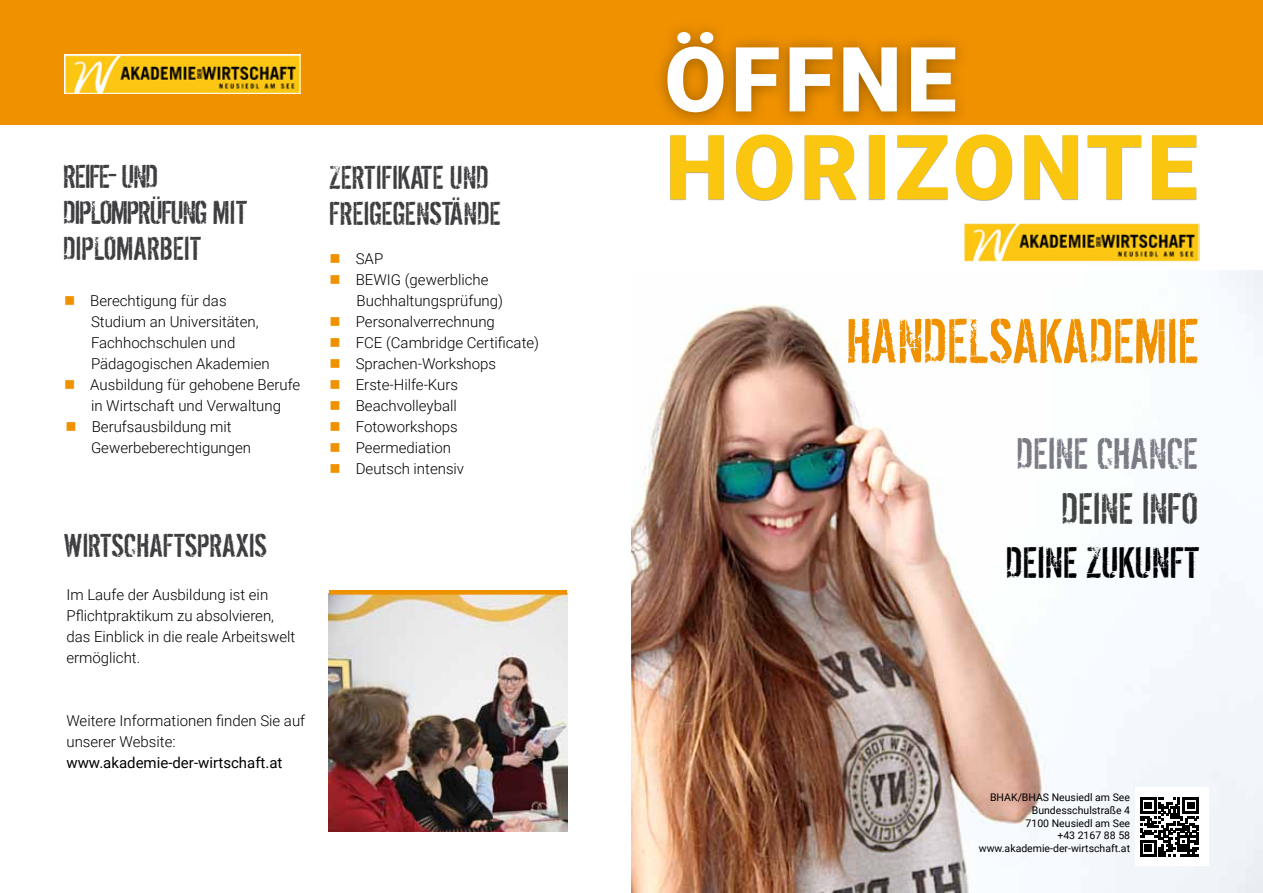
<style>
.page{position:relative;width:1263px;height:893px;background:#fff}
.page>*{position:absolute;margin:0;border:0;box-sizing:border-box;transform-origin:0 0}
.t1{font:900 90px "Roboto";letter-spacing:.05em;color:#fbc60f}
.t2{font:900 90px "Roboto";letter-spacing:.05em;color:#fff}
.t3{font:69px "Dirty Ego";color:#f09100}
.t4{font:48px "Dirty Ego";color:#010305}
.t5{font:48px "Dirty Ego";color:#7b7b86}
.t6{font:48px "Dirty Ego";color:#424343}
.t7{font:36px/36px "Dirty Ego";letter-spacing:.01em;color:#3e3d40}
.t8{font:36px/36px "Dirty Ego";letter-spacing:-.015em;color:#3e3d40}
.t9{font:300 15px/21px "Roboto";color:#000}
.t10{font:15px "Roboto";color:#000}
.t11{font:10.5px "Roboto";color:#000}
.s1{color:#f09100}
</style>
<div class="page">
<div style="left:0;top:0;width:1263px;height:124px;background:#f09100"></div>
<img style="left:631px;top:270px;width:632px;height:623px">
<img style="left:964px;top:223px;width:235px;height:38px">
<div style="left:652px;top:19px;width:318px;height:109px;background:#000;opacity:.35"></div>
<div style="left:670px;top:135px;width:526px;height:66px;background:#000;opacity:.35"></div>
<div style="left:1135px;top:788px;width:73px;height:78px;background:#fff"></div>
<svg style="left:1140px;top:797px;width:59px;height:59px"></svg>
<img style="left:65px;top:54px;width:236px;height:39px">
<img style="left:329px;top:595px;width:238px;height:237px">
<div style="left:329px;top:590px;width:238px;height:5px;background:#f09100"></div>
<svg style="left:1124px;top:807px;width:6px;height:7px"></svg>
<h3 class="t8" style="left:64px;top:158px;width:185px">REIFE- UND<br>DIPLOMPRÜFUNG MIT<br>DIPLOMARBEIT</h3>
<p class="t9" style="left:91px;top:290px;width:180px;text-indent:-27px"><span class="s1">■</span> Berechtigung für das<br>Studium an Universitäten,<br>Fachhochschulen und<br>Pädagogischen Akademien</p>
<p class="t9" style="left:64px;top:374px;width:238px;text-align:center"><span class="s1">■</span> Ausbildung für gehobene Berufe in Wirtschaft und Verwaltung</p>
<p class="t9" style="left:91px;top:416px;width:162px;text-indent:-26px"><span class="s1">■</span> Berufsausbildung mit<br>Gewerbeberechtigungen</p>
<h3 class="t7" style="left:64px;top:526px;width:205px">WIRTSCHAFTSPRAXIS</h3>
<p class="t9" style="left:66px;top:584px;width:230px">Im Laufe der Ausbildung ist ein<br>Pflichtpraktikum zu absolvieren, das Einblick in die reale Arbeitswelt ermöglicht.</p>
<p class="t9" style="left:66px;top:710px;width:240px">Weitere Informationen finden Sie auf unserer Website:</p>
<p class="t10" style="left:66px;top:752px;width:218px">www.akademie-der-wirtschaft.at</p>
<h3 class="t7" style="left:330px;top:159px;width:172px">ZERTIFIKATE UND<br>FREIGEGENSTÄNDE</h3>
<p class="t9" style="left:330px;top:248px;width:55px"><span class="s1">■</span> SAP</p>
<p class="t9" style="left:357px;top:269px;width:148px;text-indent:-27px"><span class="s1">■</span> BEWIG (gewerbliche<br>Buchhaltungsprüfung)</p>
<p class="t9" style="left:330px;top:311px;width:167px"><span class="s1">■</span> Personalverrechnung</p>
<p class="t9" style="left:330px;top:332px;width:211px"><span class="s1">■</span> FCE (Cambridge Certificate)</p>
<p class="t9" style="left:330px;top:353px;width:168px"><span class="s1">■</span> Sprachen-Workshops</p>
<p class="t9" style="left:330px;top:374px;width:130px"><span class="s1">■</span> Erste-Hilfe-Kurs</p>
<p class="t9" style="left:330px;top:395px;width:129px"><span class="s1">■</span> Beachvolleyball</p>
<p class="t9" style="left:330px;top:416px;width:130px"><span class="s1">■</span> Fotoworkshops</p>
<p class="t9" style="left:330px;top:437px;width:123px"><span class="s1">■</span> Peermediation</p>
<p class="t9" style="left:330px;top:458px;width:136px"><span class="s1">■</span> Deutsch intensiv</p>
<h1 class="t2" style="left:664px;top:16px;width:294px">ÖFFNE</h1>
<h1 class="t1" style="left:665px;top:104px;width:534px">HORIZONTE</h1>
<h2 class="t3" style="left:846px;top:305px;width:25px">HANDELSAKADEMIE</h2>
<h3 class="t5" style="left:1017px;top:429px;width:16px">DEINE</h3>
<h3 class="t5" style="left:1097px;top:429px;width:18px">CHANCE</h3>
<h3 class="t6" style="left:1062px;top:483px;width:16px">DEINE</h3>
<h3 class="t6" style="left:1142px;top:483px;width:15px">INFO</h3>
<h3 class="t4" style="left:1006px;top:537px;width:16px">DEINE</h3>
<h3 class="t4" style="left:1086px;top:537px;width:33px">ZUKUNFT</h3>
<p class="t11" style="left:990px;top:790px;width:138px">BHAK/BHAS Neusiedl am See</p>
<p class="t11" style="left:1032px;top:803px;width:100px">Bundesschulstraße 4</p>
<p class="t11" style="left:1025px;top:815px;width:103px">7100 Neusiedl am See</p>
<p class="t11" style="left:1057px;top:828px;width:71px">+43 2167 88 58</p>
<p class="t11" style="left:979px;top:841px;width:153px">www.akademie-der-wirtschaft.at</p>
</div>
